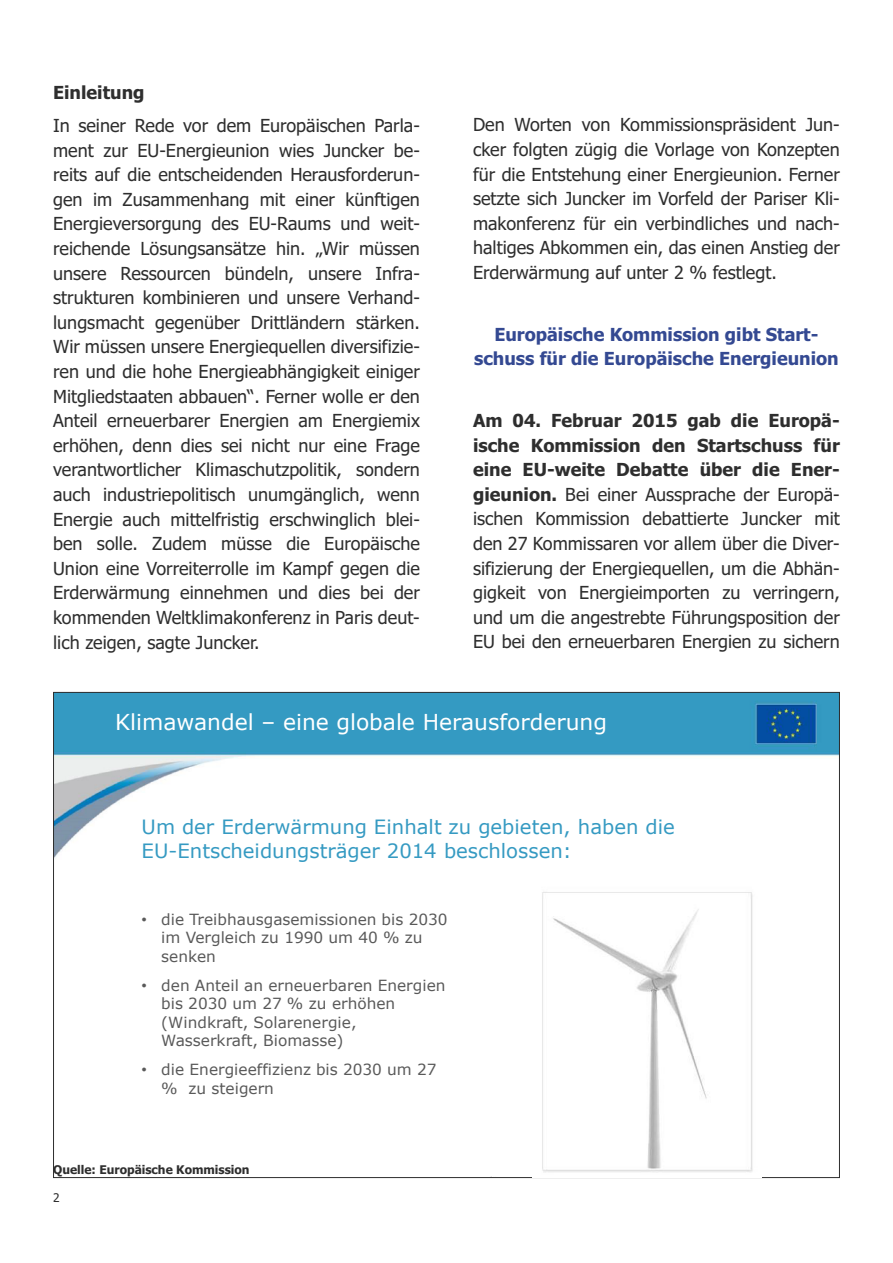
<style>
.page{position:relative;width:893px;height:1263px;background:#fff}
.page>*{position:absolute;margin:0;border:0;box-sizing:border-box;transform-origin:0 0}
.t1{font:21.9px "Verdana";color:#fff}
.t2{font:19.65px/23.5px "Verdana";color:#359ac2}
.t3{font:18px/24.6px "Tahoma";color:#2e2e2e;text-align:justify}
.t4{font:700 18px/24.6px "Tahoma";color:#344992;text-align:center}
.t5{font:700 18px "Tahoma";color:#2e2e2e}
.t6{font:15.3px/18.3px "Verdana";color:#595959}
.t7{font:700 12px "Tahoma";color:#2e2e2e}
.t8{font:12px "Tahoma";color:#2e2e2e}
.s1{font-weight:700}
</style>
<div class="page">
<img style="left:55px;top:694px;width:783px;height:163px">
<img style="left:542px;top:892px;width:211px;height:281px">
<svg style="left:263px;top:722px;width:11px;height:2px"></svg>
<p class="t5" style="left:53px;top:82px;width:93px">Einleitung</p>
<p class="t3" style="left:53px;top:113px;width:368px">In seiner Rede vor dem Europäischen Parla&shy;ment zur EU-Energieunion wies Juncker be&shy;reits auf die entscheidenden Herausforderun&shy;gen im Zusammenhang mit einer künftigen Energieversorgung des EU-Raums und weit&shy;reichende Lösungsansätze hin. „Wir müssen unsere Ressourcen bündeln, unsere Infra&shy;strukturen kombinieren und unsere Verhand&shy;lungsmacht gegenüber Drittländern stärken.<br>Wir müssen unsere Energiequellen diversifizie&shy;ren und die hohe Energieabhängigkeit einiger Mitgliedstaaten abbauen“. Ferner wolle er den Anteil erneuerbarer Energien am Energiemix erhöhen, denn dies sei nicht nur eine Frage verantwortlicher Klimaschutzpolitik, sondern auch industriepolitisch unumgänglich, wenn Energie auch mittelfristig erschwinglich blei&shy;ben solle. Zudem müsse die Europäische Union eine Vorreiterrolle im Kampf gegen die Erderwärmung einnehmen und dies bei der kommenden Weltklimakonferenz in Paris deut&shy;lich zeigen, sagte Juncker.</p>
<p class="t3" style="left:473px;top:113px;width:368px">Den Worten von Kommissionspräsident Jun&shy;cker folgten zügig die Vorlage von Konzepten für die Entstehung einer Energieunion. Ferner setzte sich Juncker im Vorfeld der Pariser Kli&shy;makonferenz für ein verbindliches und nach&shy;haltiges Abkommen ein, das einen Anstieg der Erderwärmung auf unter 2 % festlegt.</p>
<p class="t4" style="left:474px;top:322px;width:366px">Europäische Kommission gibt Start&shy;schuss für die Europäische Energieunion</p>
<p class="t3" style="left:473px;top:408px;width:368px"><span class="s1">am 04. februar 2015 gab die Europä&shy;ische Kommission den Startschuss für eine EU-weite Debatte über die Ener&shy;gieunion.</span> Bei einer Aussprache der Europä&shy;ischen Kommission debattierte Juncker mit den 27 Kommissaren vor allem über die Diver&shy;sifizierung der Energiequellen, um die Abhän&shy;gigkeit von Energieimporten zu verringern, und um die angestrebte Führungsposition der EU bei den erneuerbaren Energien zu sichern</p>
<p class="t1" style="left:115px;top:708px;width:140px">Klimawandel</p>
<p class="t1" style="left:283px;top:708px;width:325px">eine globale Herausforderung</p>
<p class="t2" style="left:142px;top:814px;width:535px">Um der Erderwärmung Einhalt zu gebieten, haben die<br>EU-Entscheidungsträger 2014 beschlossen:</p>
<p class="t6" style="left:161px;top:910px;width:288px">die Treibhausgasemissionen bis 2030 im Vergleich zu 1990 um 40 % zu senken</p>
<p class="t6" style="left:161px;top:976px;width:286px">den Anteil an erneuerbaren Energien bis 2030 um 27 % zu erhöhen (Windkraft, Solarenergie,<br>Wasserkraft, Biomasse)</p>
<p class="t6" style="left:161px;top:1060px;width:277px">die Energieeffizienz bis 2030 um 27 % zu steigern</p>
<p class="t7" style="left:53px;top:1163px;width:198px">Quelle: Europäische Kommission</p>
<p class="t8" style="left:53px;top:1191px;width:8px">2</p>
</div>
